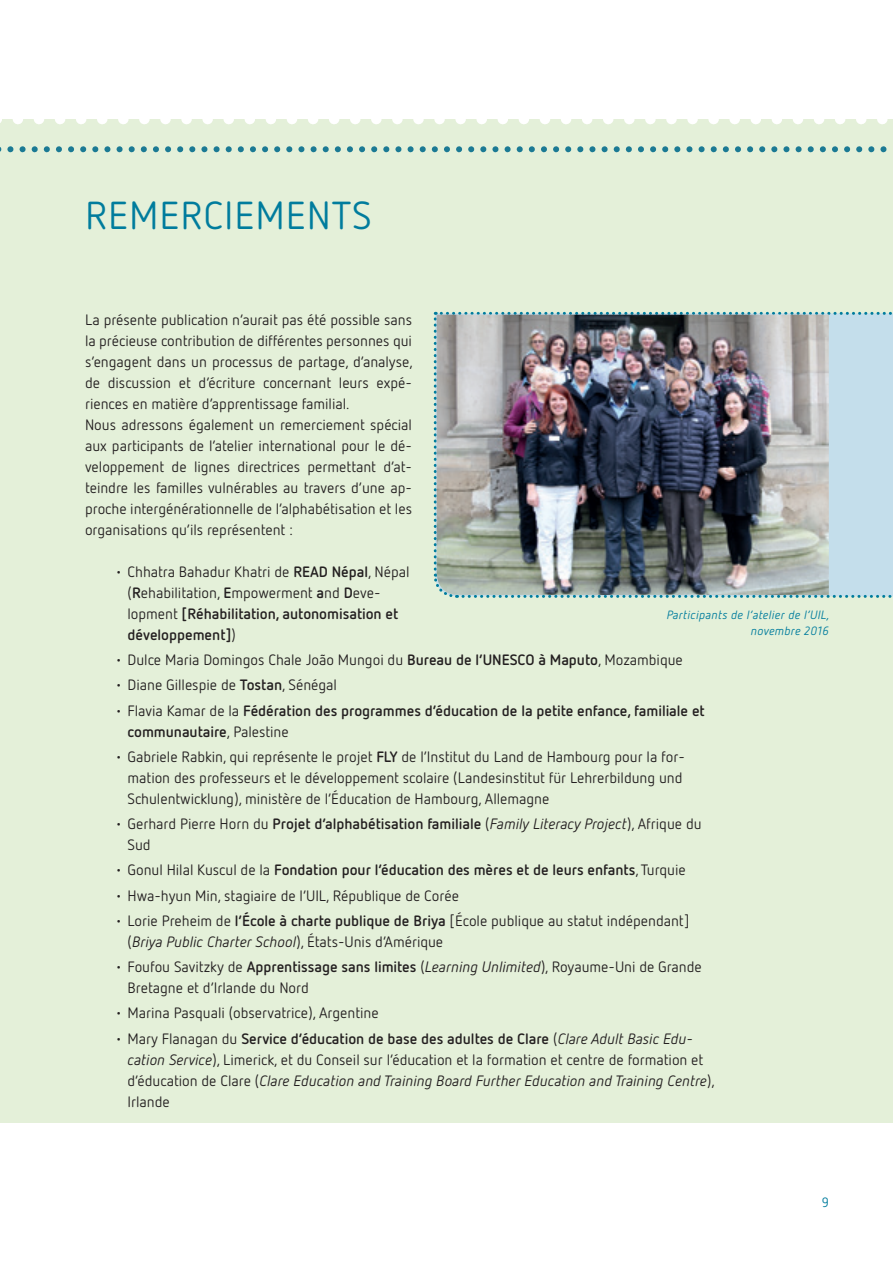
<style>
.page{position:relative;width:893px;height:1263px;background:#fff}
.page>*{position:absolute;margin:0;border:0;box-sizing:border-box;transform-origin:0 0}
.t1{font:39px "Netto OT";letter-spacing:.02em;color:#007c9d}
.Aufzählung_Vorwort{font:15px/21px "Netto OT";letter-spacing:-.005em;color:#231f20}
.Grundtext{font:15px/21px "Netto OT";letter-spacing:-.005em;color:#231f20;text-align:justify}
.Aufzählung_Vorwort-2{font:700 15px/21px "Netto OT";letter-spacing:-.005em;color:#231f20}
.Pagina_re{font:13.5px "Netto OT";color:#007c9d}
.BUs{font:italic 12px/16.5px "Netto OT";letter-spacing:.02em;color:#007c9d;text-align:right}
.s1{font-weight:700}
.s2{font-weight:400}
.s3{font-style:italic}
</style>
<div class="page">
<div style="left:0;top:119px;width:893px;height:1004px;background:#e4f0d9"></div>
<svg style="left:0;top:146px;width:887px;height:6px"></svg>
<svg style="left:0;top:119px;width:882px;height:5px"></svg>
<svg style="left:433px;top:312px;width:460px;height:286px;background:#bad8e4"></svg>
<img style="left:437px;top:315px;width:392px;height:280px">
<h1 class="t1" style="left:85px;top:192px;width:288px">REMERCIEMENTS</h1>
<p class="Grundtext" style="left:85px;top:309px;width:329px">La présente publication n’aurait pas été possible sans la précieuse contribution de différentes personnes qui s’engagent dans un processus de partage, d’analyse, de discussion et d’écriture concernant leurs expé&shy;riences en matière d’apprentissage familial.</p>
<p class="Grundtext" style="left:85px;top:414px;width:329px">Nous adressons également un remerciement spécial aux participants de l’atelier international pour le dé&shy;veloppement de lignes directrices permettant d’at&shy;teindre les familles vulnérables au travers d’une ap&shy;proche intergénérationnelle de l’alphabétisation et les organisations qu’ils représentent :</p>
<p class="Aufzählung_Vorwort" style="left:128px;top:561px;width:284px;text-indent:-13px">• Chhatra Bahadur Khatri de <span class="s1">READ Népal</span>, Népal (<span class="s1">R</span>ehabilitation, <span class="s1">E</span>mpowerment <span class="s1">a</span>nd <span class="s1">D</span>eve&shy;lopment <span class="s1">[Réhabilitation, autonomisation et développement]</span>)</p>
<p class="Aufzählung_Vorwort" style="left:115px;top:649px;width:570px">• Dulce Maria Domingos Chale João Mungoi du <span class="s1">Bureau de l’UNESCO à Maputo</span>, Mozambique</p>
<p class="Aufzählung_Vorwort" style="left:115px;top:674px;width:224px">• Diane Gillespie de <span class="s1">Tostan</span>, Sénégal</p>
<p class="Aufzählung_Vorwort-2" style="left:128px;top:699px;width:579px;text-indent:-13px"><span class="s2">• Flavia Kamar de la</span> Fédération des programmes d’éducation de la petite enfance, familiale et communautaire<span class="s2">, Palestine</span></p>
<p class="Aufzählung_Vorwort" style="left:128px;top:746px;width:559px;text-indent:-13px">• Gabriele Rabkin, qui représente le projet <span class="s1">FLY</span> de l’Institut du Land de Hambourg pour la for&shy;mation des professeurs et le développement scolaire (Landesinstitut für Lehrerbildung und<br>Schulentwicklung), ministère de l’Éducation de Hambourg, Allemagne</p>
<p class="Aufzählung_Vorwort" style="left:128px;top:813px;width:576px;text-indent:-13px">• Gerhard Pierre Horn du <span class="s1">Projet d’alphabétisation familiale</span> (<span class="s3">Family Literacy Project</span>), Afrique du<br>Sud</p>
<p class="Aufzählung_Vorwort-2" style="left:115px;top:859px;width:573px"><span class="s2">• Gonul Hilal Kuscul de la</span> Fondation pour l’éducation des mères et de leurs enfants<span class="s2">, Turquie</span></p>
<p class="Aufzählung_Vorwort" style="left:115px;top:885px;width:346px">• Hwa-hyun Min, stagiaire de l’UIL, République de Corée</p>
<p class="Aufzählung_Vorwort" style="left:128px;top:910px;width:563px;text-indent:-13px">• Lorie Preheim de <span class="s1">l’École à charte publique de Briya</span> [École publique au statut indépendant] (<span class="s3">Briya Public Charter School</span>), États-Unis d’Amérique</p>
<p class="Aufzählung_Vorwort" style="left:128px;top:956px;width:576px;text-indent:-13px">• Foufou Savitzky de <span class="s1">Apprentissage sans limites</span> (<span class="s3">Learning Unlimited</span>), Royaume-Uni de Grande<br>Bretagne et d’Irlande du Nord</p>
<p class="Aufzählung_Vorwort" style="left:115px;top:1002px;width:265px">• Marina Pasquali (observatrice), Argentine</p>
<p class="Aufzählung_Vorwort" style="left:128px;top:1028px;width:589px;text-indent:-13px">• Mary Flanagan du <span class="s1">Service d’éducation de base des adultes de Clare</span> (<span class="s3">Clare Adult Basic Edu&shy;cation Service</span>), Limerick, et du Conseil sur l’éducation et la formation et centre de formation et d’éducation de Clare (<span class="s3">Clare Education and Training Board Further Education and Training Centre</span>), Irlande</p>
<p class="BUs" style="left:667px;top:606px;width:164px">Participants de l’atelier de l’UIL, novembre 2016</p>
<p class="Pagina_re" style="left:822px;top:1194px;width:9px">9</p>
</div>
